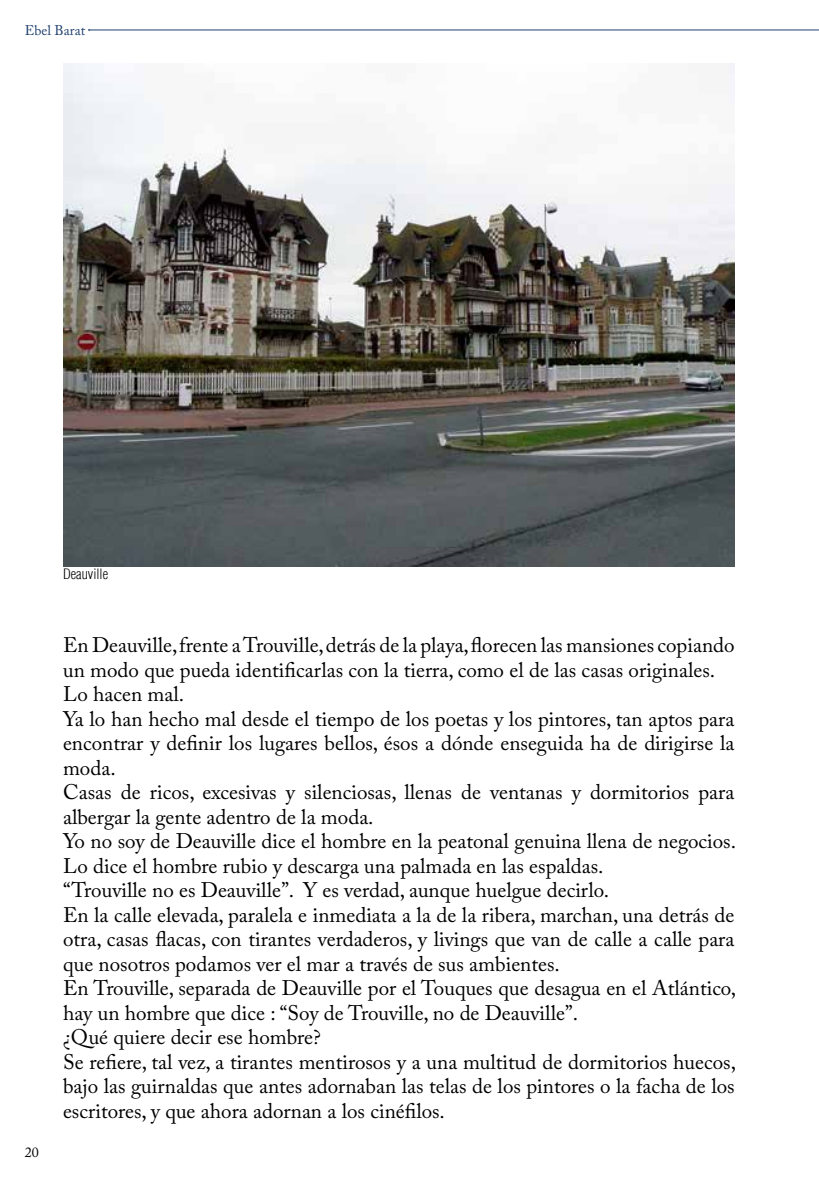
<style>
.page{position:relative;width:819px;height:1191px;background:#fff}
.page>*{position:absolute;margin:0;border:0;box-sizing:border-box;transform-origin:0 0}
.t1{font:21px/24.5px "Adobe Caslon Pro";color:#000}
.t2{font:14px "Adobe Caslon Pro";color:#21406e}
.t3{font:300 condensed 14px "Helvetica";color:#000}
.t4{font:14px "Adobe Caslon Pro";color:#000}
</style>
<div class="page">
<hr style="left:89px;top:30px;width:730px;height:1px;background:#21406e">
<img style="left:63px;top:63px;width:671px;height:503px">
<p class="t2" style="left:25px;top:22px;width:62px">Ebel Barat</p>
<p class="t3" style="left:63px;top:566px;width:47px">Deauville</p>
<p class="t4" style="left:25px;top:1144px;width:15px">20</p>
<p class="t1" style="left:63px;top:632px;width:674px">En Deauville, frente a Trouville, detrás de la playa, florecen las mansiones copiando un modo que pueda identificarlas con la tierra, como el de las casas originales.<br>Lo hacen mal.<br>Ya lo han hecho mal desde el tiempo de los poetas y los pintores, tan aptos para encontrar y definir los lugares bellos, ésos a dónde enseguida ha de dirigirse la moda.<br>Casas de ricos, excesivas y silenciosas, llenas de ventanas y dormitorios para albergar la gente adentro de la moda.<br>Yo no soy de Deauville dice el hombre en la peatonal genuina llena de negocios.<br>Lo dice el hombre rubio y descarga una palmada en las espaldas.<br>“Trouville no es Deauville”. Y es verdad, aunque huelgue decirlo.<br>En la calle elevada, paralela e inmediata a la de la ribera, marchan, una detrás de otra, casas flacas, con tirantes verdaderos, y livings que van de calle a calle para que nosotros podamos ver el mar a través de sus ambientes.<br>En Trouville, separada de Deauville por el Touques que desagua en el Atlántico, hay un hombre que dice : “Soy de Trouville, no de Deauville”.<br>¿Qué quiere decir ese hombre?<br>Se refiere, tal vez, a tirantes mentirosos y a una multitud de dormitorios huecos, bajo las guirnaldas que antes adornaban las telas de los pintores o la facha de los escritores, y que ahora adornan a los cinéfilos.</p>
</div>
